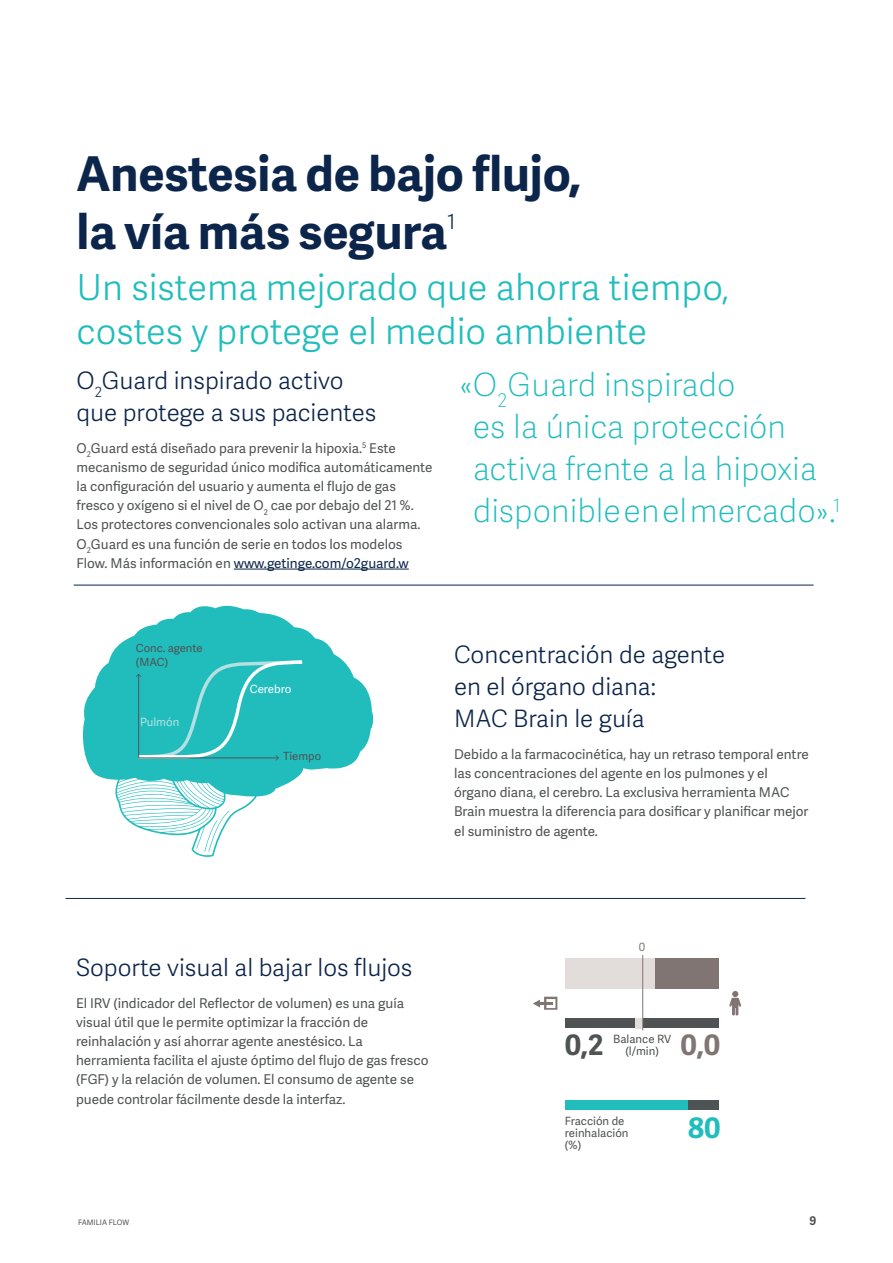
<style>
.page{position:relative;width:893px;height:1263px;background:#fff}
.page>*{position:absolute;margin:0;border:0;box-sizing:border-box;transform-origin:0 0}
.t1{font:700 48px/57.4px "Adelle Sans";color:#0c254b}
.t2{font:300 36px/44.7px "Adelle Sans";color:#21bdbd}
.t3{font:100 32.1px/42px "Adelle Sans";color:#21bdbd}
.t4{font:700 28.2px "Adelle Sans";color:#505353}
.t5{font:700 28.2px "Adelle Sans";color:#807572}
.t6{font:700 28.2px "Adelle Sans";color:#21bdbd}
.t7{font:300 24px/32px "Adelle Sans";color:#0c254b}
.t8{font:300 21px "Adelle Sans";color:#0c254b}
.t9{font:13.5px/19.2px "Adelle Sans";color:#505353}
.t10{font:700 12px "Adelle Sans";color:#505353}
.t11{font:11.4px/12px "Adelle Sans";color:#505353;text-align:center}
.t12{font:11.4px "Adelle Sans";color:#fff}
.t13{font:11.4px "Adelle Sans";color:#b5e0e1}
.t14{font:11.4px "Adelle Sans";color:#807572}
.t15{font:11.25px/13.5px "Adelle Sans";color:#505353}
.t16{font:7.5px "Adelle Sans";color:#505353}
.s1{color:#0c254b}
</style>
<div class="page">
<hr style="left:234px;top:569px;width:175px;height:1px;background:#0c254b">
<svg style="left:83px;top:605px;width:290px;height:252px"></svg>
<svg style="left:204px;top:811px;width:26px;height:41px"></svg>
<svg style="left:135px;top:657px;width:171px;height:104px;background:#2ebfbf"></svg>
<hr style="left:74px;top:585px;width:740px;height:1px;background:#0c254b">
<hr style="left:66px;top:898px;width:739px;height:1px;background:#0c254b">
<svg style="left:533px;top:997px;width:24px;height:13px"></svg>
<svg style="left:729px;top:991px;width:12px;height:24px"></svg>
<div style="left:654px;top:958px;width:65px;height:31px;background:#807572"></div>
<div style="left:565px;top:1018px;width:154px;height:10px;background:#505353"></div>
<div style="left:565px;top:1100px;width:154px;height:9px;background:#21bdbd"></div>
<div style="left:688px;top:1100px;width:31px;height:9px;background:#505353"></div>
<div style="left:635px;top:1018px;width:8px;height:10px;background:#e2ddda"></div>
<div style="left:565px;top:958px;width:90px;height:31px;background:#e2ddda"></div>
<hr style="left:642px;top:955px;width:1px;height:75px;background:#807572">
<h1 class="t1" style="left:77px;top:144px;width:506px">Anestesia de bajo flujo, la vía más segura</h1>
<h3 class="t8" style="left:447px;top:207px;width:10px">1</h3>
<h2 class="t2" style="left:77px;top:263px;width:654px">Un sistema mejorado que ahorra tiempo, costes y protege el medio ambiente</h2>
<h3 class="t7" style="left:77px;top:364px;width:301px">O<sub>2</sub>Guard inspirado activo que protege a sus pacientes</h3>
<p class="t9" style="left:77px;top:438px;width:357px">O<sub>2</sub>Guard está diseñado para prevenir la hipoxia.<sup>5</sup> Este mecanismo de seguridad único modifica automáticamente la configuración del usuario y aumenta el flujo de gas fresco y oxígeno si el nivel de O<sub>2</sub> cae por debajo del 21 %.<br>Los protectores convencionales solo activan una alarma.<br>O<sub>2</sub>Guard es una función de serie en todos los modelos Flow. Más información en <span class="s1">www.getinge.com/o2guard.w</span></p>
<h3 class="t3" style="left:473px;top:363px;width:369px;text-indent:-13px">«O<sub>2</sub>Guard inspirado<br>es la única protección activa frente a la hipoxia disponible en el mercado».<sup>1</sup></h3>
<p class="t15" style="left:136px;top:641px;width:68px">Conc. agente (MAC)</p>
<p class="t13" style="left:140px;top:714px;width:41px">Pulmón</p>
<p class="t12" style="left:250px;top:680px;width:43px">Cerebro</p>
<p class="t15" style="left:283px;top:748px;width:39px">Tiempo</p>
<h3 class="t7" style="left:454px;top:638px;width:273px">Concentración de agente en el órgano diana:<br>MAC Brain le guía</h3>
<p class="t9" style="left:454px;top:744px;width:356px">Debido a la farmacocinética, hay un retraso temporal entre las concentraciones del agente en los pulmones y el órgano diana, el cerebro. La exclusiva herramienta MAC Brain muestra la diferencia para dosificar y planificar mejor el suministro de agente.</p>
<h3 class="t7" style="left:76px;top:951px;width:338px">Soporte visual al bajar los flujos</h3>
<p class="t9" style="left:76px;top:993px;width:354px">El IRV (indicador del Reflector de volumen) es una guía visual útil que le permite optimizar la fracción de reinhalación y así ahorrar agente anestésico. La herramienta facilita el ajuste óptimo del flujo de gas fresco (FGF) y la relación de volumen. El consumo de agente se puede controlar fácilmente desde la interfaz.</p>
<p class="t14" style="left:639px;top:939px;width:8px">0</p>
<p class="t11" style="left:613px;top:1032px;width:59px;line-height:12.8px">Balance RV (l/min)</p>
<h3 class="t4" style="left:565px;top:1025px;width:40px">0,2</h3>
<h3 class="t5" style="left:681px;top:1025px;width:41px">0,0</h3>
<p class="t11" style="left:565px;top:1115px;width:65px;text-align:left">Fracción de reinhalación (%)</p>
<h3 class="t6" style="left:688px;top:1107px;width:34px">80</h3>
<p class="t16" style="left:78px;top:1217px;width:52px">FAMILIA FLOW</p>
<p class="t10" style="left:809px;top:1211px;width:8px">9</p>
</div>
